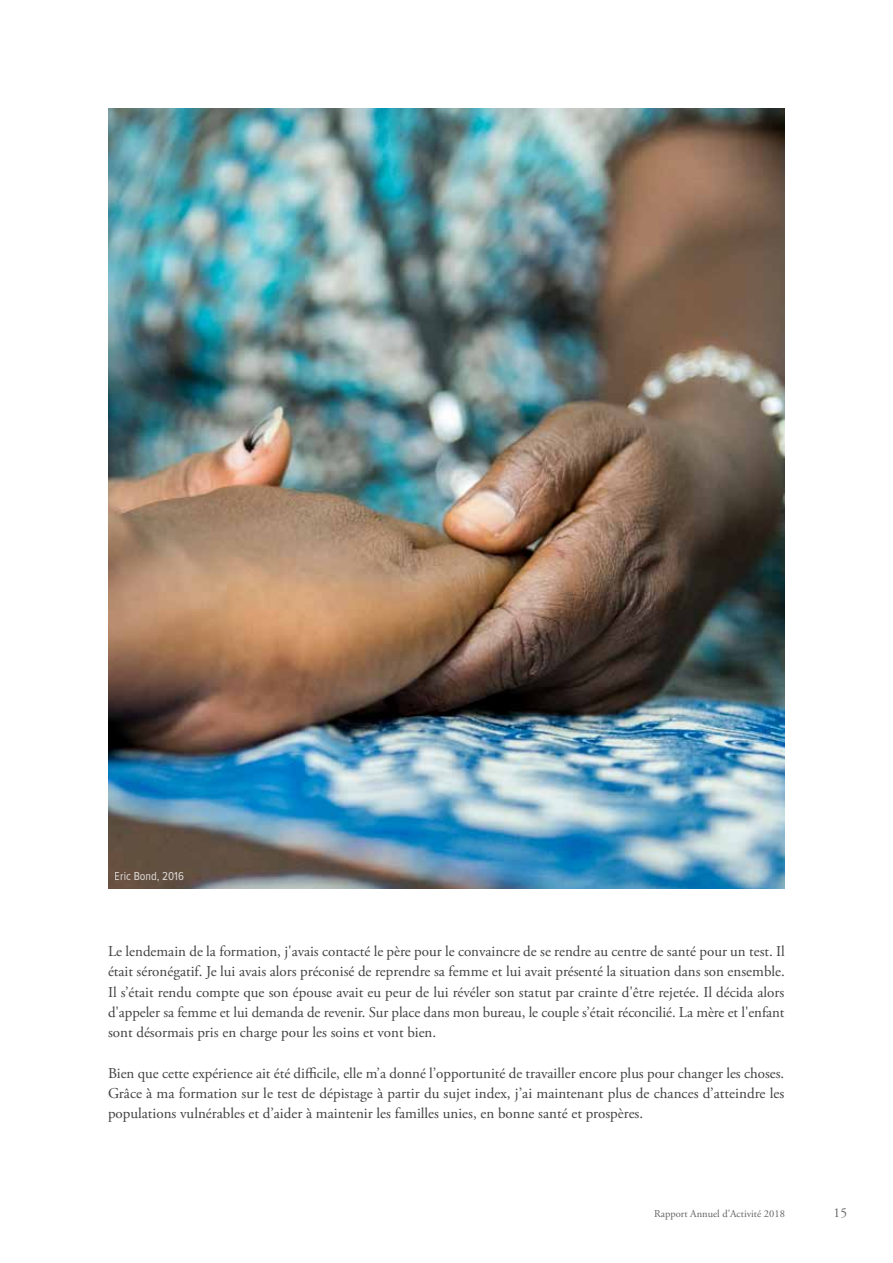
<style>
.page{position:relative;width:893px;height:1263px;background:#fff}
.page>*{position:absolute;margin:0;border:0;box-sizing:border-box;transform-origin:0 0}
.t1{font:15px/20.2px "Adobe Garamond Pro";color:#414042;text-align:justify}
.t2{font:13.5px "Adobe Garamond Pro";color:#636466}
.t3{font:12px "Proxima Nova Cond";color:#fff}
.t4{font:10.5px "Adobe Garamond Pro";color:#636466}
</style>
<div class="page">
<img style="left:108px;top:108px;width:677px;height:780px">
<p class="t3" style="left:115px;top:867px;width:71px">Eric Bond, 2016</p>
<p class="t1" style="left:108px;top:942px;width:678px">Le lendemain de la formation, j'avais contacté le père pour le convaincre de se rendre au centre de santé pour un test. Il était séronégatif. Je lui avais alors préconisé de reprendre sa femme et lui avait présenté la situation dans son ensemble.<br>Il s’était rendu compte que son épouse avait eu peur de lui révéler son statut par crainte d'être rejetée. Il décida alors d'appeler sa femme et lui demanda de revenir. Sur place dans mon bureau, le couple s’était réconcilié. La mère et l'enfant sont désormais pris en charge pour les soins et vont bien.</p>
<p class="t1" style="left:108px;top:1063px;width:678px">Bien que cette expérience ait été difficile, elle m’a donné l’opportunité de travailler encore plus pour changer les choses.<br>Grâce à ma formation sur le test de dépistage à partir du sujet index, j’ai maintenant plus de chances d’atteindre les populations vulnérables et d’aider à maintenir les familles unies, en bonne santé et prospères.</p>
<p class="t4" style="left:654px;top:1207px;width:132px">Rapport Annuel d’Activité 2018</p>
<p class="t2" style="left:834px;top:1205px;width:15px">15</p>
</div>
